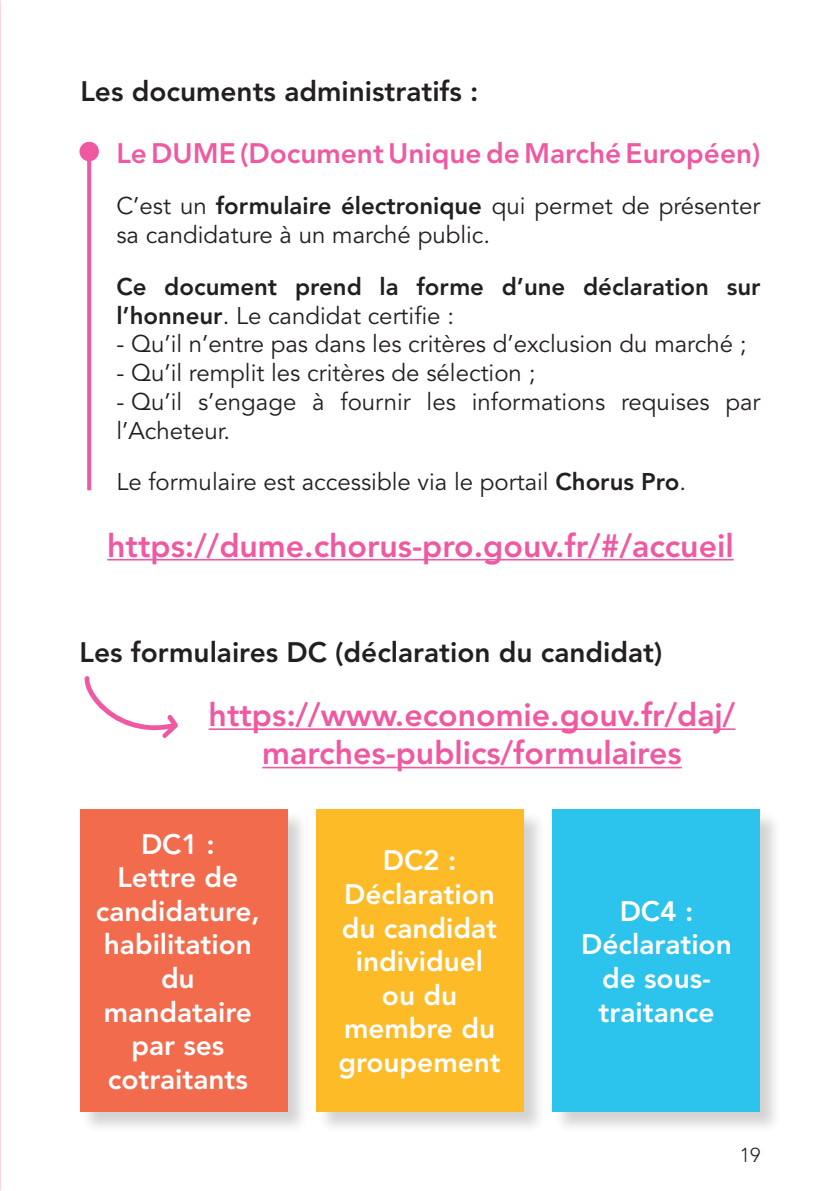
<style>
.page{position:relative;width:840px;height:1191px;background:#fff}
.page>*{position:absolute;margin:0;border:0;box-sizing:border-box;transform-origin:0 0}
.t1{font:800 32px/38.4px "Avenir LT Std";color:#ef59a1;text-align:center}
.t2{font:800 28px/33.6px "Avenir LT Std";color:#fff;text-align:center}
.t3{font:800 28px "Avenir LT Std";color:#231f20}
.t4{font:800 28px "Avenir LT Std";color:#ef59a1}
.t5{font:24px/28.8px "Avenir LT Std";color:#231f20}
.t6{font:800 24px/28.8px "Avenir LT Std";color:#231f20}
.t7{font:300 20px "Avenir LT Std";color:#231f20}
.s1{font-weight:800}
.s2{font-weight:400}
</style>
<div class="page">
<svg style="left:87px;top:161px;width:4px;height:329px"></svg>
<div style="left:79px;top:142px;width:20px;height:19px;background:#ef59a1;border-radius:50%"></div>
<div style="left:80px;top:810px;width:229px;height:324px;background:#231f20;opacity:.2"></div>
<div style="left:80px;top:809px;width:207px;height:302px;background:#f26b4d"></div>
<div style="left:317px;top:810px;width:229px;height:324px;background:#231f20;opacity:.2"></div>
<div style="left:317px;top:809px;width:206px;height:302px;background:#fdbb28"></div>
<div style="left:553px;top:810px;width:229px;height:324px;background:#231f20;opacity:.2"></div>
<div style="left:552px;top:809px;width:207px;height:302px;background:#2cc3ec"></div>
<hr style="left:107px;top:559px;width:626px;height:1px;background:#ef59a1">
<hr style="left:208px;top:728px;width:527px;height:2px;background:#ef59a1">
<hr style="left:262px;top:767px;width:419px;height:1px;background:#ef59a1">
<svg style="left:84px;top:676px;width:94px;height:62px"></svg>
<p class="t3" style="left:80px;top:74px;width:399px">Les documents administratifs :</p>
<p class="t4" style="left:116px;top:137px;width:645px">Le DUME (Document Unique de Marché Européen)</p>
<p class="t5" style="left:116px;top:192px;width:645px">C’est un <span class="s1">formulaire électronique</span> qui permet de présenter sa candidature à un marché public.</p>
<p class="t6" style="left:116px;top:272px;width:645px">Ce document prend la forme d’une déclaration sur l’honneur<span class="s2">. Le candidat certifie :</span></p>
<p class="t5" style="left:116px;top:330px;width:631px">- Qu’il n’entre pas dans les critères d’exclusion du marché ;</p>
<p class="t5" style="left:116px;top:359px;width:420px">- Qu’il remplit les critères de sélection ;</p>
<p class="t5" style="left:116px;top:388px;width:645px">- Qu’il s’engage à fournir les informations requises par l’Acheteur.</p>
<p class="t5" style="left:116px;top:468px;width:571px">Le formulaire est accessible via le portail <span class="s1">Chorus Pro</span>.</p>
<h1 class="t1" style="left:107px;top:526px;width:627px">https://dume.chorus-pro.gouv.fr/#/accueil</h1>
<p class="t3" style="left:79px;top:635px;width:584px">Les formulaires DC (déclaration du candidat)</p>
<h1 class="t1" style="left:208px;top:695px;width:528px">https://www.economie.gouv.fr/daj/ marches-publics/formulaires</h1>
<p class="t2" style="left:96px;top:827px;width:165px">DC1 :<br>Lettre de candidature, habilitation du mandataire par ses cotraitants</p>
<p class="t2" style="left:338px;top:844px;width:164px">DC2 :<br>Déclaration du candidat individuel ou du membre du groupement</p>
<p class="t2" style="left:581px;top:894px;width:152px">DC4 :<br>Déclaration de sous&shy;traitance</p>
<p class="t7" style="left:739px;top:1143px;width:22px">19</p>
</div>
